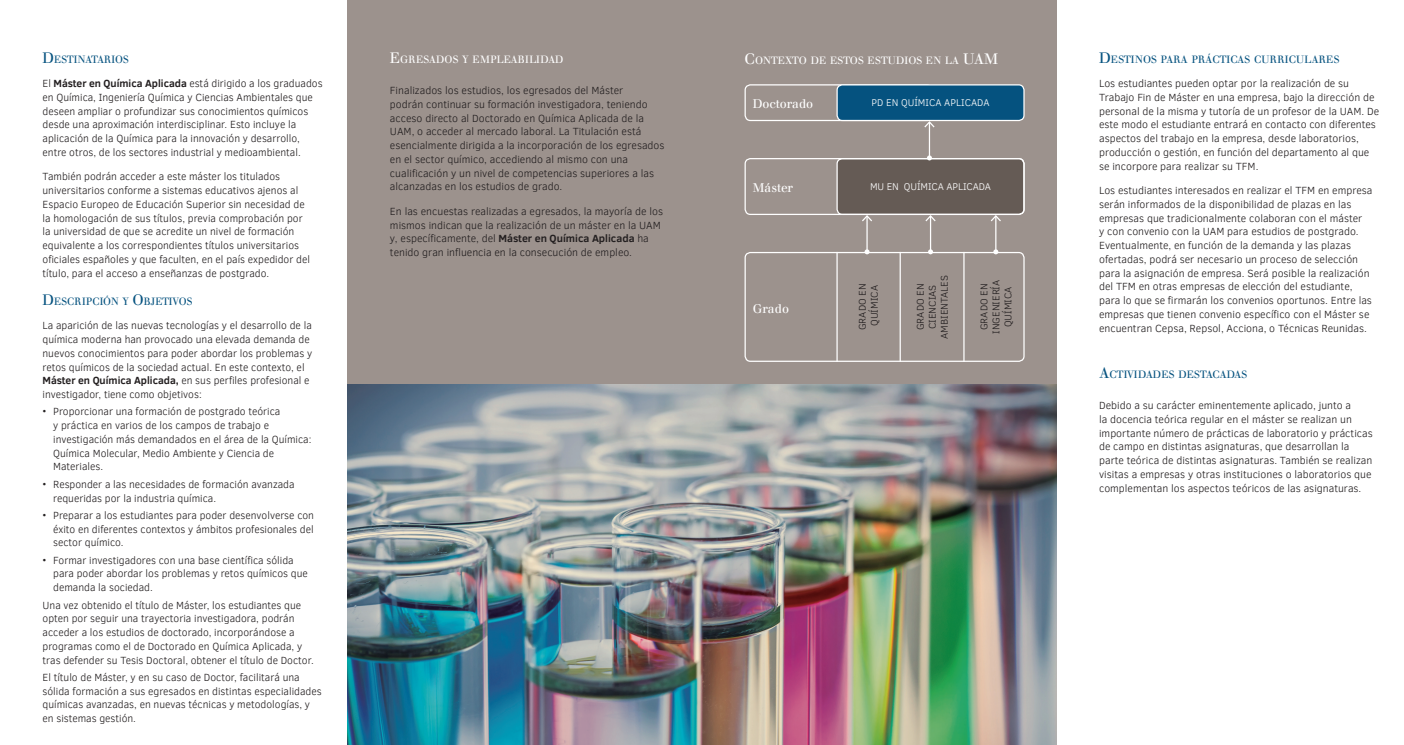
<style>
.page{position:relative;width:1404px;height:745px;background:#fff}
.page>*{position:absolute;margin:0;border:0;box-sizing:border-box;transform-origin:0 0}
.t1{font:12.5px "Walbaum";color:#fff}
.texto_corrido{font:300 10.62px/13.8px "Clear Sans";color:#231f20}
.titulos{font:10.5px "Walbaum";letter-spacing:-.005em;color:#fff}
.titulos-2{font:10.5px "Walbaum";letter-spacing:-.015em;color:#05527f}
.texto_corrido-2{font:10.5px "Walbaum";letter-spacing:.005em;color:#05527f}
.titulos-3{font:10.5px "Walbaum";letter-spacing:.005em;color:#05527f}
.texto_corrido-3{font:300 10px/12px "Clear Sans";color:#231f20;text-align:center}
.texto_corrido-4{font:300 10px "Clear Sans";letter-spacing:-.01em;color:#fff}
.s1{font-size:15px}
.s2{font-weight:700}
</style>
<div class="page">
<div style="left:347px;top:0;width:709px;height:744px;background:#9c928d"></div>
<div style="left:744px;top:84px;width:188px;height:37px;border:1px solid #fff;border-radius:5px"></div>
<div style="left:837px;top:158px;width:186px;height:56px;background:#655b55;border-radius:5px"></div>
<div style="left:744px;top:158px;width:280px;height:57px;border:1px solid #fff;border-radius:5px"></div>
<div style="left:837px;top:85px;width:186px;height:35px;background:#05527f;border-radius:5px"></div>
<div style="left:836px;top:84px;width:188px;height:37px;border:1px solid #fff;border-radius:5px"></div>
<hr style="left:928px;top:122px;width:2px;height:36px;background:#fff">
<svg style="left:926px;top:155px;width:5px;height:5px"></svg>
<svg style="left:922px;top:120px;width:13px;height:9px"></svg>
<hr style="left:866px;top:216px;width:1px;height:36px;background:#fff">
<svg style="left:860px;top:214px;width:13px;height:8px"></svg>
<hr style="left:929px;top:216px;width:2px;height:36px;background:#fff">
<svg style="left:924px;top:214px;width:12px;height:8px"></svg>
<hr style="left:995px;top:216px;width:1px;height:36px;background:#fff">
<svg style="left:989px;top:214px;width:13px;height:8px"></svg>
<div style="left:744px;top:252px;width:280px;height:109px;border:1px solid #fff;border-radius:5px"></div>
<hr style="left:836px;top:252px;width:1px;height:109px;background:#fff">
<hr style="left:899px;top:252px;width:1px;height:109px;background:#fff">
<hr style="left:963px;top:252px;width:1px;height:109px;background:#fff">
<img style="left:347px;top:384px;width:709px;height:360px">
<p class="titulos-2" style="left:43px;top:53px;width:88px"><span class="s1">D</span>ESTINATARIOS</p>
<p class="texto_corrido" style="left:43px;top:76px;width:281px">El <span class="s2">Máster en Química Aplicada</span> está dirigido a los graduados en Química, Ingeniería Química y Ciencias Ambientales que deseen ampliar o profundizar sus conocimientos químicos desde una aproximación interdisciplinar. Esto incluye la aplicación de la Química para la innovación y desarrollo, entre otros, de los sectores industrial y medioambiental.</p>
<p class="texto_corrido" style="left:43px;top:169px;width:269px">También podrán acceder a este máster los titulados universitarios conforme a sistemas educativos ajenos al Espacio Europeo de Educación Superior sin necesidad de la homologación de sus títulos, previa comprobación por la universidad de que se acredite un nivel de formación equivalente a los correspondientes títulos universitarios oficiales españoles y que faculten, en el país expedidor del título, para el acceso a enseñanzas de postgrado.</p>
<p class="titulos-3" style="left:43px;top:295px;width:151px"><span class="s1">D</span>ESCRIPCIÓN Y <span class="s1">O</span>BJETIVOS</p>
<p class="texto_corrido" style="left:43px;top:318px;width:271px">La aparición de las nuevas tecnologías y el desarrollo de la química moderna han provocado una elevada demanda de nuevos conocimientos para poder abordar los problemas y retos químicos de la sociedad actual. En este contexto, el <span class="s2">Máster en Química Aplicada,</span> en sus perfiles profesional e investigador, tiene como objetivos:</p>
<p class="texto_corrido" style="left:53px;top:404px;width:260px;text-indent:-11px">• Proporcionar una formación de postgrado teórica<br>y práctica en varios de los campos de trabajo e investigación más demandados en el área de la Química:<br>Química Molecular, Medio Ambiente y Ciencia de Materiales.</p>
<p class="texto_corrido" style="left:53px;top:477px;width:243px;text-indent:-11px">• Responder a las necesidades de formación avanzada requeridas por la industria química.</p>
<p class="texto_corrido" style="left:53px;top:508px;width:262px;text-align:justify;text-indent:-11px">• Preparar a los estudiantes para poder desenvolverse con éxito en diferentes contextos y ámbitos profesionales del sector químico.</p>
<p class="texto_corrido" style="left:53px;top:552px;width:256px;text-indent:-11px">• Formar investigadores con una base científica sólida para poder abordar los problemas y retos químicos que demanda la sociedad.</p>
<p class="texto_corrido" style="left:43px;top:597px;width:273px">Una vez obtenido el título de Máster, los estudiantes que opten por seguir una trayectoria investigadora, podrán acceder a los estudios de doctorado, incorporándose a programas como el de Doctorado en Química Aplicada, y tras defender su Tesis Doctoral, obtener el título de Doctor.</p>
<p class="texto_corrido" style="left:43px;top:669px;width:281px">El título de Máster, y en su caso de Doctor, facilitará una sólida formación a sus egresados en distintas especialidades químicas avanzadas, en nuevas técnicas y metodologías, y en sistemas gestión.</p>
<p class="titulos" style="left:390px;top:53px;width:175px"><span class="s1">E</span>GRESADOS Y EMPLEABILIDAD</p>
<p class="texto_corrido" style="left:390px;top:83px;width:276px">Finalizados los estudios, los egresados del Máster<br>podrán continuar su formación investigadora, teniendo acceso directo al Doctorado en Química Aplicada de la UAM, o acceder al mercado laboral. La Titulación está esencialmente dirigida a la incorporación de los egresados en el sector químico, accediendo al mismo con una cualificación y un nivel de competencias superiores a las alcanzadas en los estudios de grado.</p>
<p class="texto_corrido" style="left:390px;top:204px;width:274px">En las encuestas realizadas a egresados, la mayoría de los mismos indican que la realización de un máster en la UAM y, específicamente, del <span class="s2">Máster en Química Aplicada</span> ha tenido gran influencia en la consecución de empleo.</p>
<p class="titulos" style="left:744px;top:54px;width:255px"><span class="s1">C</span> ONTEXTO DE ESTOS ESTUDIOS EN LA <span class="s1">UAM</span></p>
<p class="t1" style="left:752px;top:97px;width:62px">Doctorado</p>
<p class="texto_corrido-4" style="left:871px;top:96px;width:120px">PD EN QUÍMICA APLICADA</p>
<p class="t1" style="left:752px;top:181px;width:42px">Máster</p>
<p class="texto_corrido-4" style="left:870px;top:180px;width:122px">MU EN QUÍMICA APLICADA</p>
<p class="t1" style="left:752px;top:301px;width:38px">Grado</p>
<p class="texto_corrido-3" style="left:856px;top:330px;width:48px;rotate:-90deg">GRADO EN</p>
<p class="texto_corrido-3" style="left:868px;top:326px;width:42px;rotate:-90deg">QUÍMICA</p>
<p class="texto_corrido-3" style="left:914px;top:330px;width:48px;rotate:-90deg">GRADO EN</p>
<p class="texto_corrido-3" style="left:926px;top:339px;width:65px;rotate:-90deg">CIENCIAS<br>AMBIENTALES</p>
<p class="texto_corrido-3" style="left:977px;top:330px;width:48px;rotate:-90deg">GRADO EN</p>
<p class="texto_corrido-3" style="left:989px;top:334px;width:56px;rotate:-90deg">INGENIERÍA<br>QUÍMICA</p>
<p class="texto_corrido-2" style="left:1098px;top:53px;width:242px"><span class="s1">D</span>ESTINOS PARA PRÁCTICAS CURRICULARES</p>
<p class="texto_corrido" style="left:1098px;top:76px;width:281px">Los estudiantes pueden optar por la realización de su Trabajo Fin de Máster en una empresa, bajo la dirección de personal de la misma y tutoría de un profesor de la UAM. De este modo el estudiante entrará en contacto con diferentes aspectos del trabajo en la empresa, desde laboratorios, producción o gestión, en función del departamento al que se incorpore para realizar su TFM.</p>
<p class="texto_corrido" style="left:1098px;top:183px;width:275px">Los estudiantes interesados en realizar el TFM en empresa serán informados de la disponibilidad de plazas en las empresas que tradicionalmente colaboran con el máster<br>y con convenio con la UAM para estudios de postgrado.<br>Eventualmente, en función de la demanda y las plazas ofertadas, podrá ser necesario un proceso de selección para la asignación de empresa. Será posible la realización del TFM en otras empresas de elección del estudiante, para lo que se firmarán los convenios oportunos. Entre las empresas que tienen convenio específico con el Máster se encuentran Cepsa, Repsol, Acciona, o Técnicas Reunidas.</p>
<p class="titulos-2" style="left:1098px;top:367px;width:150px"><span class="s1">A</span>CTIVIDADES DESTACADAS</p>
<p class="texto_corrido" style="left:1098px;top:398px;width:275px">Debido a su carácter eminentemente aplicado, junto a<br>la docencia teórica regular en el máster se realizan un importante número de prácticas de laboratorio y prácticas de campo en distintas asignaturas, que desarrollan la parte teórica de distintas asignaturas. También se realizan visitas a empresas y otras instituciones o laboratorios que complementan los aspectos teóricos de las asignaturas.</p>
</div>
